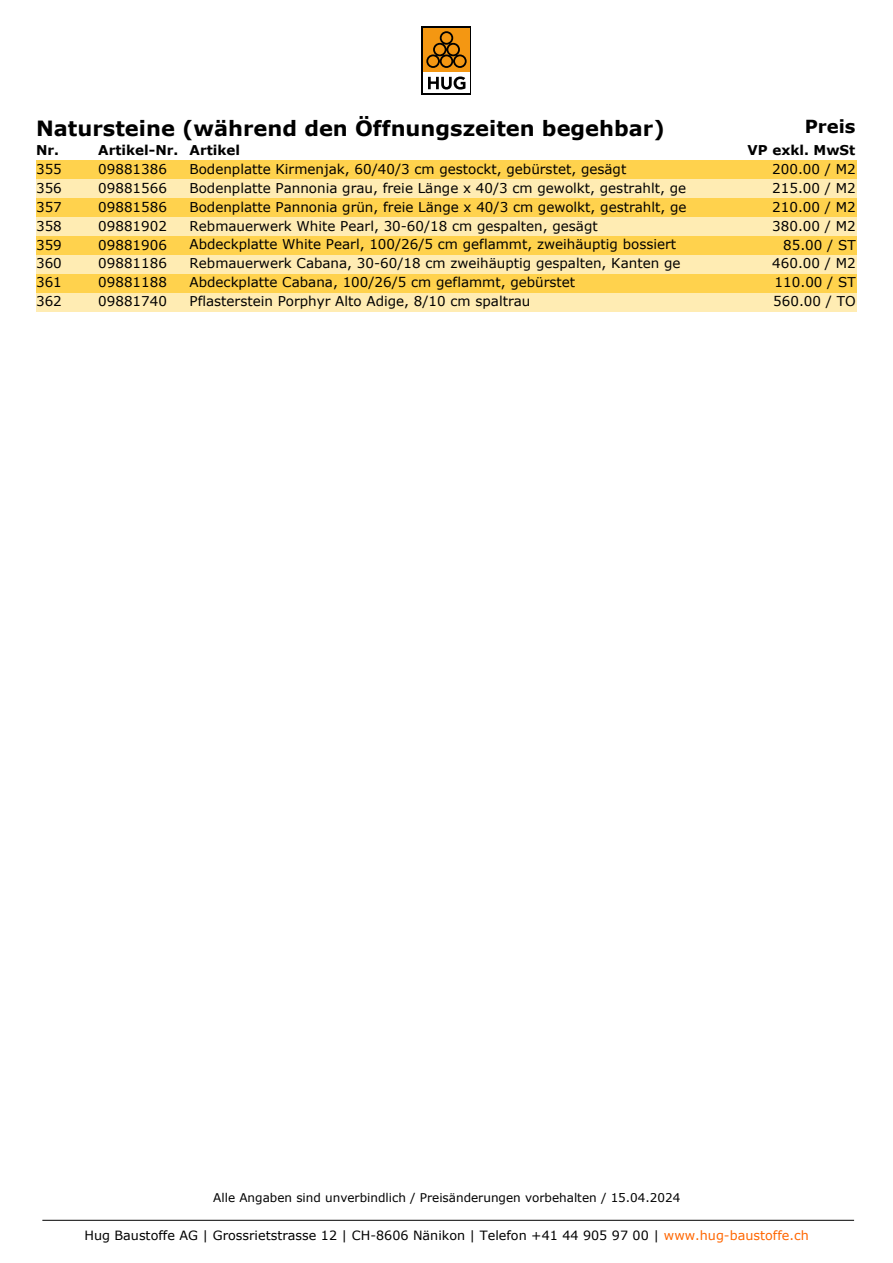
<style>
.page{position:relative;width:893px;height:1263px;background:#fff}
.page>*{position:absolute;margin:0;border:0;box-sizing:border-box;transform-origin:0 0}
.t1{font:700 21px "Verdana";color:#000}
.t2{font:700 18px "Verdana";color:#000}
.t3{font:13.5px "Verdana";color:#000}
.t4{font:700 13.5px "Verdana";color:#000}
.t5{font:12.75px "Verdana";color:#000}
.t6{font:12px "Verdana";color:#000}
.s1{color:#f60}
</style>
<div class="page">
<div style="left:422px;top:26px;width:49px;height:68px;background:linear-gradient(to right,#fff,#fff)"></div>
<div style="left:423px;top:28px;width:47px;height:43px;background:#f49712"></div>
<svg style="left:426px;top:31px;width:41px;height:37px"></svg>
<div style="left:423px;top:73px;width:47px;height:20px;background:#fff"></div>
<svg style="left:428px;top:77px;width:37px;height:13px"></svg>
<div style="left:36px;top:160px;width:821px;height:19px;background:#ffd24d"></div>
<div style="left:36px;top:179px;width:821px;height:19px;background:#ffecb3"></div>
<div style="left:36px;top:198px;width:821px;height:19px;background:#ffd24d"></div>
<div style="left:36px;top:217px;width:821px;height:19px;background:#ffecb3"></div>
<div style="left:36px;top:236px;width:821px;height:19px;background:#ffd24d"></div>
<div style="left:36px;top:255px;width:821px;height:19px;background:#ffecb3"></div>
<div style="left:36px;top:274px;width:821px;height:19px;background:#ffd24d"></div>
<div style="left:36px;top:293px;width:821px;height:19px;background:#ffecb3"></div>
<hr style="left:42px;top:1220px;width:812px;height:1px;background:#000">
<h1 class="t1" style="left:36px;top:114px;width:630px">Natursteine (während den Öffnungszeiten begehbar)</h1>
<h2 class="t2" style="left:805px;top:114px;width:52px">Preis</h2>
<p class="t4" style="left:36px;top:141px;width:25px">Nr.</p>
<p class="t4" style="left:98px;top:141px;width:143px">Artikel-Nr. Artikel</p>
<p class="t4" style="left:748px;top:141px;width:109px">VP exkl. MwSt</p>
<p class="t3" style="left:36px;top:160px;width:27px">355</p>
<p class="t3" style="left:98px;top:160px;width:70px">09881386</p>
<p class="t3" style="left:190px;top:160px;width:438px">Bodenplatte Kirmenjak, 60/40/3 cm gestockt, gebürstet, gesägt</p>
<p class="t3" style="left:772px;top:160px;width:85px">200.00 / M2</p>
<p class="t3" style="left:36px;top:179px;width:27px">356</p>
<p class="t3" style="left:98px;top:179px;width:70px">09881566</p>
<p class="t3" style="left:190px;top:179px;width:498px">Bodenplatte Pannonia grau, freie Länge x 40/3 cm gewolkt, gestrahlt, ge</p>
<p class="t3" style="left:772px;top:179px;width:85px">215.00 / M2</p>
<p class="t3" style="left:36px;top:197px;width:27px">357</p>
<p class="t3" style="left:98px;top:197px;width:70px">09881586</p>
<p class="t3" style="left:190px;top:197px;width:499px">Bodenplatte Pannonia grün, freie Länge x 40/3 cm gewolkt, gestrahlt, ge</p>
<p class="t3" style="left:772px;top:197px;width:85px">210.00 / M2</p>
<p class="t3" style="left:36px;top:216px;width:27px">358</p>
<p class="t3" style="left:98px;top:216px;width:70px">09881902</p>
<p class="t3" style="left:190px;top:216px;width:410px">Rebmauerwerk White Pearl, 30-60/18 cm gespalten, gesägt</p>
<p class="t3" style="left:772px;top:216px;width:85px">380.00 / M2</p>
<p class="t3" style="left:36px;top:235px;width:27px">359</p>
<p class="t3" style="left:98px;top:235px;width:70px">09881906</p>
<p class="t3" style="left:190px;top:235px;width:488px">Abdeckplatte White Pearl, 100/26/5 cm geflammt, zweihäuptig bossiert</p>
<p class="t3" style="left:783px;top:235px;width:74px">85.00 / ST</p>
<p class="t3" style="left:36px;top:254px;width:27px">360</p>
<p class="t3" style="left:98px;top:254px;width:70px">09881186</p>
<p class="t3" style="left:190px;top:254px;width:492px">Rebmauerwerk Cabana, 30-60/18 cm zweihäuptig gespalten, Kanten ge</p>
<p class="t3" style="left:772px;top:254px;width:85px">460.00 / M2</p>
<p class="t3" style="left:36px;top:273px;width:27px">361</p>
<p class="t3" style="left:98px;top:273px;width:70px">09881188</p>
<p class="t3" style="left:190px;top:273px;width:387px">Abdeckplatte Cabana, 100/26/5 cm geflammt, gebürstet</p>
<p class="t3" style="left:775px;top:273px;width:83px">110.00 / ST</p>
<p class="t3" style="left:36px;top:292px;width:27px">362</p>
<p class="t3" style="left:98px;top:292px;width:70px">09881740</p>
<p class="t3" style="left:190px;top:292px;width:342px">Pflasterstein Porphyr Alto Adige, 8/10 cm spaltrau</p>
<p class="t3" style="left:773px;top:292px;width:84px">560.00 / TO</p>
<p class="t6" style="left:213px;top:1189px;width:469px">Alle Angaben sind unverbindlich / Preisänderungen vorbehalten / 15.04.2024</p>
<p class="t5" style="left:84px;top:1227px;width:726px">Hug Baustoffe AG | Grossrietstrasse 12 | CH-8606 Nänikon | Telefon +41 44 905 97 00 | <span class="s1">www.hug-baustoffe.ch</span></p>
</div>
